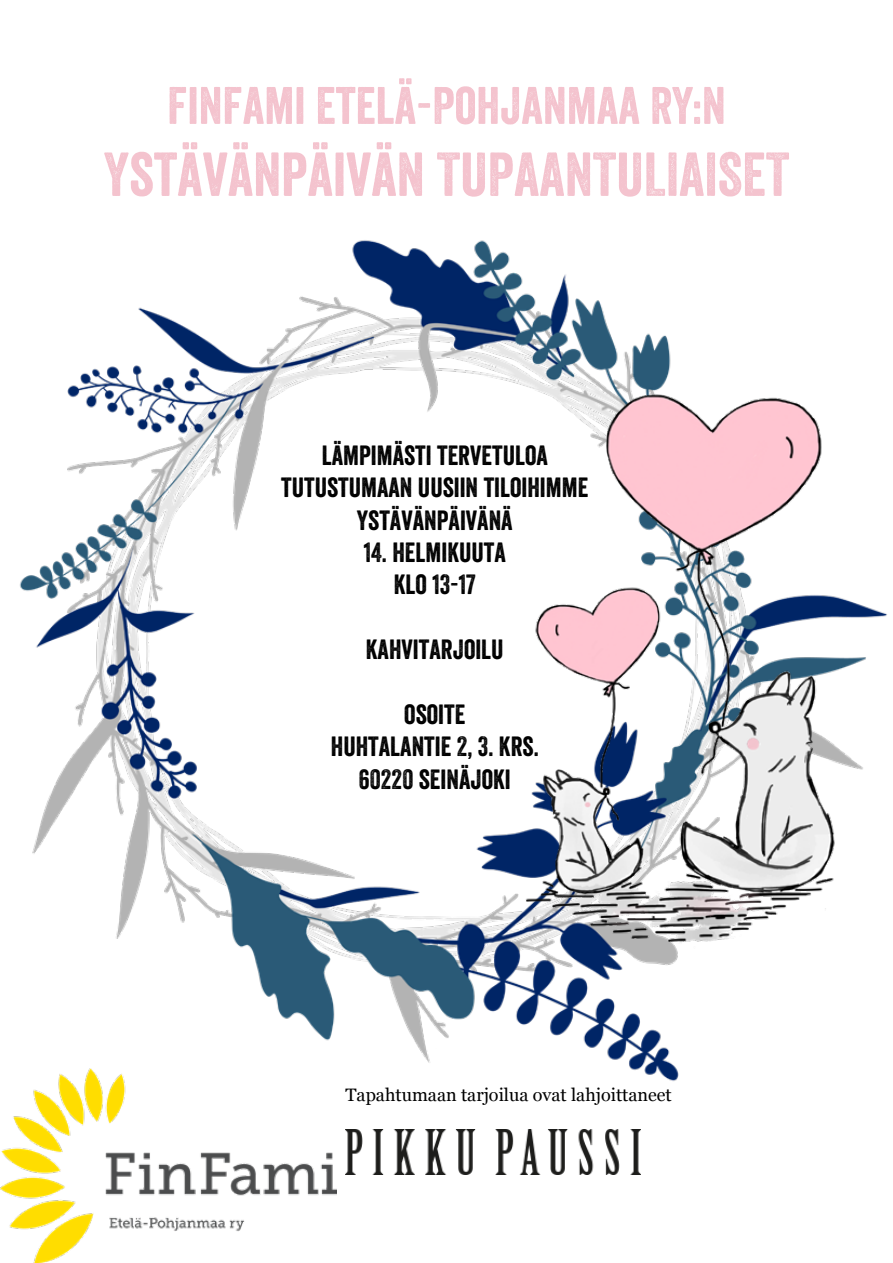
<style>
.page{position:relative;width:893px;height:1263px;background:#fff}
.page>*{position:absolute;margin:0;border:0;box-sizing:border-box;transform-origin:0 0}
.t1{font:60px "Veneer W01";color:#f4c3ce}
.t2{font:51px "Veneer W01";color:#f4c3ce}
.t3{font:27px/32.4px "Veneer W01";color:#000;text-align:center}
.t4{font:18px "Georgia";color:#000}
</style>
<div class="page">
<img style="left:19px;top:240px;width:660px;height:841px">
<img style="left:490px;top:297px;width:397px;height:713px">
<img style="left:345px;top:1129px;width:296px;height:45px">
<img style="left:0;top:1068px;width:336px;height:195px">
<h2 class="t2" style="left:167px;top:74px;width:560px">FINFAMI ETELÄ-POHJANMAA RY:N</h2>
<h1 class="t1" style="left:104px;top:138px;width:687px">YSTÄVÄNPÄIVÄN TUPAANTULIAISET</h1>
<p class="t3" style="left:281px;top:439px;width:308px">LÄMPIMÄSTI TERVETULOA<br>TUTUSTUMAAN UUSIIN TILOIHIMME<br>YSTÄVÄNPÄIVÄNÄ</p>
<p class="t3" style="left:364px;top:536px;width:143px">14. HELMIKUUTA<br>KLO 13-17</p>
<p class="t3" style="left:366px;top:633px;width:139px">KAHVITARJOILU</p>
<p class="t3" style="left:331px;top:698px;width:209px">OSOITE<br>HUHTALANTIE 2, 3. KRS.<br>60220 SEINÄJOKI</p>
<p class="t4" style="left:345px;top:1084px;width:328px">Tapahtumaan tarjoilua ovat lahjoittaneet</p>
</div>
